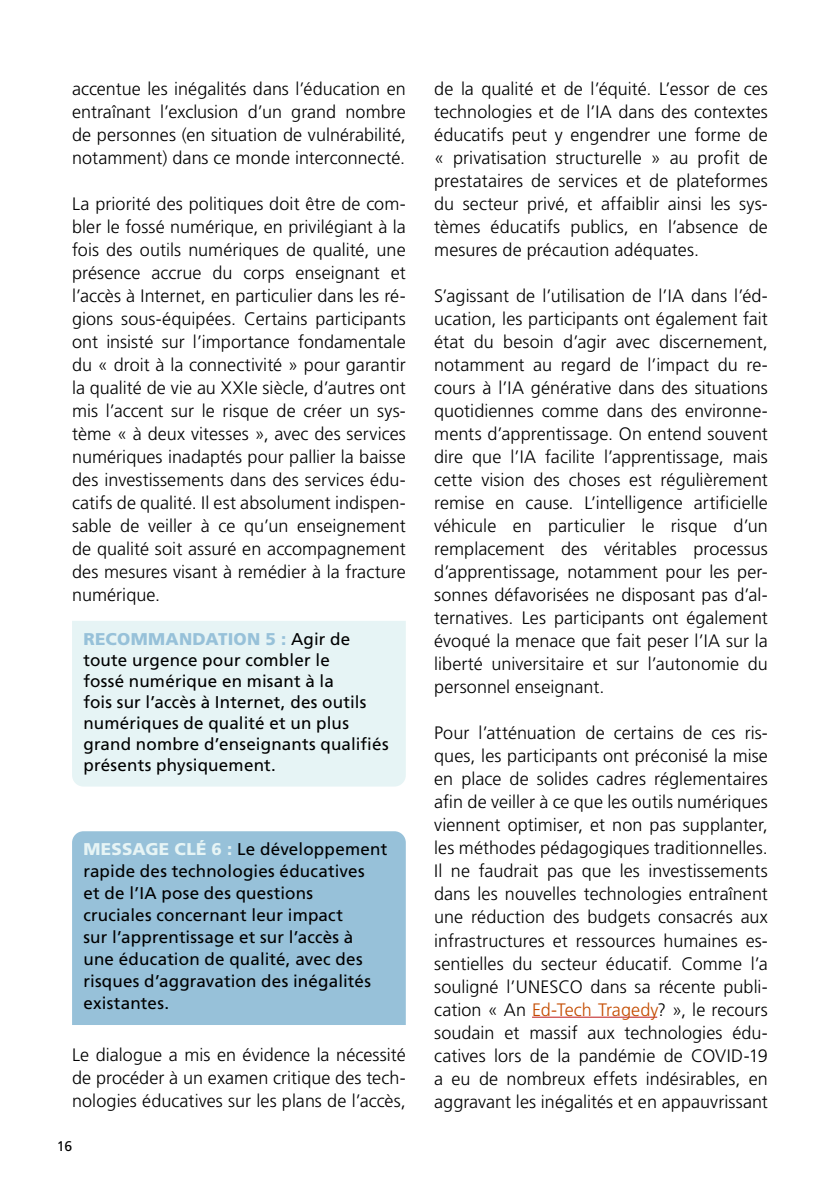
<style>
.page{position:relative;width:840px;height:1191px;background:#fff}
.page>*{position:absolute;margin:0;border:0;box-sizing:border-box;transform-origin:0 0}
.t1{font:300 18px/23px "Frutiger LT Pro";letter-spacing:.005em;color:#000;text-align:justify}
.t2{font:17px/22px "Frutiger LT Pro";letter-spacing:.01em;color:#000}
.t3{font:14px "Frutiger LT Pro";color:#000}
.s1{font-weight:900;color:#97c1d9}
.s2{font-weight:900;color:#e6f4f5}
.s3{color:#c44c00}
</style>
<div class="page">
<div style="left:72px;top:621px;width:333px;height:165px;background:#e6f4f5"></div>
<div style="left:72px;top:831px;width:333px;height:194px;background:#97c1d9"></div>
<hr style="left:531px;top:1016px;width:125px;height:1px;background:#be1717">
<p class="t1" style="left:72px;top:77px;width:335px">accentue les inégalités dans l’éducation en entraînant l’exclusion d’un grand nombre de personnes (en situation de vulnérabilité, notamment) dans ce monde interconnecté.</p>
<p class="t1" style="left:72px;top:192px;width:335px">La priorité des politiques doit être de com&shy;bler le fossé numérique, en privilégiant à la fois des outils numériques de qualité, une présence accrue du corps enseignant et l’accès à Internet, en particulier dans les ré&shy;gions sous-équipées. Certains participants ont insisté sur l’importance fondamentale du « droit à la connectivité » pour garantir la qualité de vie au XXIe siècle, d’autres ont mis l’accent sur le risque de créer un sys&shy;tème « à deux vitesses », avec des services numériques inadaptés pour pallier la baisse des investissements dans des services édu&shy;catifs de qualité. Il est absolument indispen&shy;sable de veiller à ce qu’un enseignement de qualité soit assuré en accompagnement des mesures visant à remédier à la fracture numérique.</p>
<p class="t2" style="left:83px;top:628px;width:306px;line-height:21px"><span class="s1">RECOMMANDATION 5 :</span> Agir de toute urgence pour combler le<br>fossé numérique en misant à la<br>fois sur l’accès à Internet, des outils numériques de qualité et un plus grand nombre d’enseignants qualifiés présents physiquement.</p>
<p class="t2" style="left:83px;top:838px;width:305px"><span class="s2">MESSAGE CLÉ 6 :</span> Le développement rapide des technologies éducatives<br>et de l’IA pose des questions<br>cruciales concernant leur impact<br>sur l’apprentissage et sur l’accès à une éducation de qualité, avec des risques d’aggravation des inégalités existantes.</p>
<p class="t1" style="left:72px;top:1043px;width:335px">Le dialogue a mis en évidence la nécessité de procéder à un examen critique des tech&shy;nologies éducatives sur les plans de l’accès,</p>
<p class="t3" style="left:57px;top:1138px;width:17px">16</p>
<p class="t1" style="left:434px;top:77px;width:335px">de la qualité et de l’équité. L’essor de ces technologies et de l’IA dans des contextes éducatifs peut y engendrer une forme de « privatisation structurelle » au profit de prestataires de services et de plateformes du secteur privé, et affaiblir ainsi les sys&shy;tèmes éducatifs publics, en l’absence de mesures de précaution adéquates.</p>
<p class="t1" style="left:434px;top:284px;width:335px">S’agissant de l’utilisation de l’IA dans l’éd&shy;ucation, les participants ont également fait état du besoin d’agir avec discernement, notamment au regard de l’impact du re&shy;cours à l’IA générative dans des situations quotidiennes comme dans des environne&shy;ments d’apprentissage. On entend souvent dire que l’IA facilite l’apprentissage, mais cette vision des choses est régulièrement remise en cause. L’intelligence artificielle véhicule en particulier le risque d’un remplacement des véritables processus d’apprentissage, notamment pour les per&shy;sonnes défavorisées ne disposant pas d’al&shy;ternatives. Les participants ont également évoqué la menace que fait peser l’IA sur la liberté universitaire et sur l’autonomie du personnel enseignant.</p>
<p class="t1" style="left:434px;top:722px;width:335px">Pour l’atténuation de certains de ces ris&shy;ques, les participants ont préconisé la mise en place de solides cadres réglementaires afin de veiller à ce que les outils numériques viennent optimiser, et non pas supplanter, les méthodes pédagogiques traditionnelles.<br>Il ne faudrait pas que les investissements dans les nouvelles technologies entraînent une réduction des budgets consacrés aux infrastructures et ressources humaines es&shy;sentielles du secteur éducatif. Comme l’a souligné l’UNESCO dans sa récente publi&shy;cation « An <span class="s3">Ed-Tech Tragedy</span>? », le recours soudain et massif aux technologies édu&shy;catives lors de la pandémie de COVID-19 a eu de nombreux effets indésirables, en aggravant les inégalités et en appauvrissant</p>
</div>
